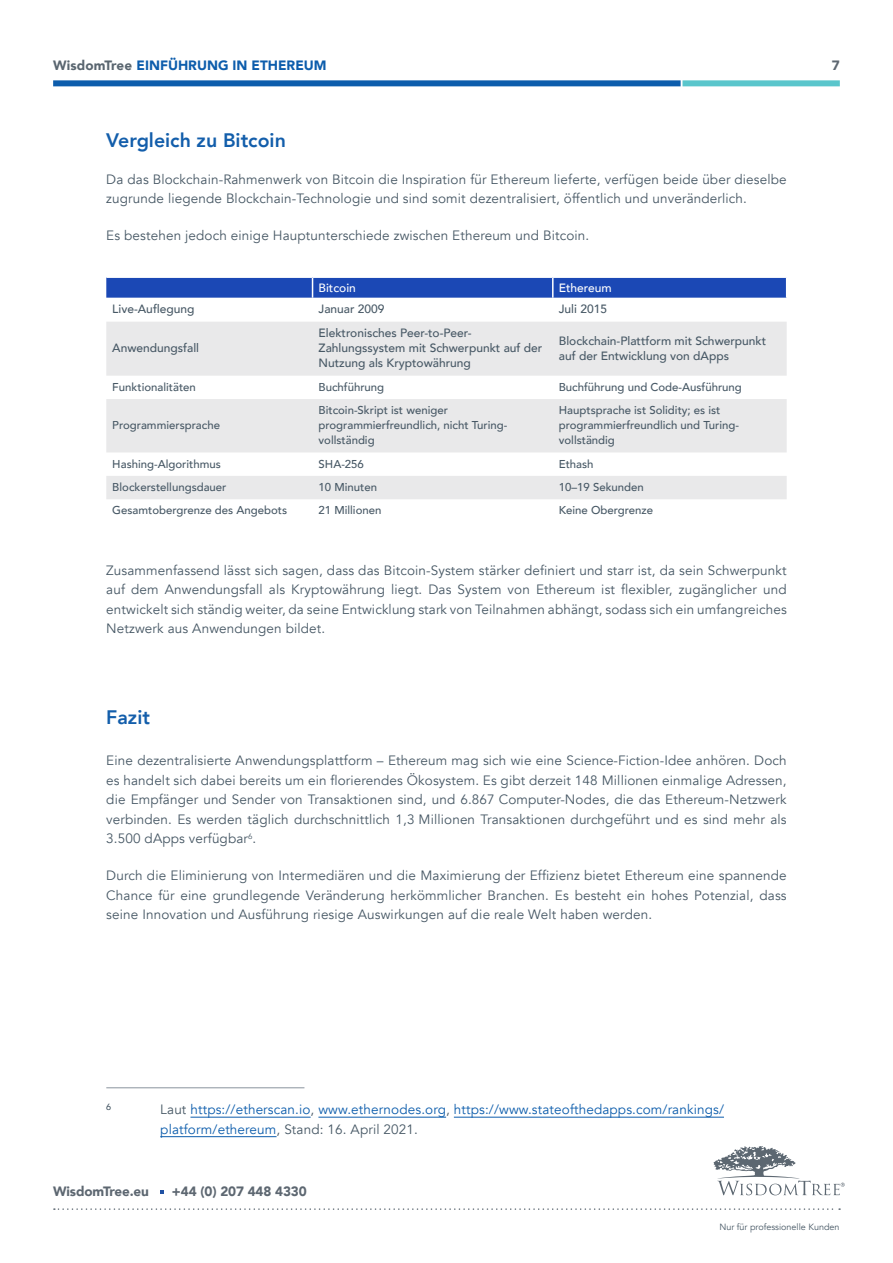
<style>
.page{position:relative;width:893px;height:1263px;background:#fff}
.page>*{position:absolute;margin:0;border:0;box-sizing:border-box;transform-origin:0 0}
.NEW_-_BODY_TEXT{font:800 19.5px "Avenir";color:#135eab}
.Topics{font:800 19.5px "Avenir";color:#135eab}
.NEW_-_BODY_TEXT-2{font:13.5px/19.5px "Avenir";letter-spacing:.01em;color:#475865;text-align:justify}
.NEW_-_SOURCE{font:13.5px/19.5px "Avenir";letter-spacing:.01em;color:#0d5dac}
.t1{font:900 13.5px "Avenir";letter-spacing:-.01em;color:#5d6771}
.t2{font:900 13.5px "Avenir";color:#0d5dac}
.spreadsheet_data{font:500 12px/15px "Avenir";color:#475865}
.NEW_-_TABLE_HEADER_C{font:500 12px "Avenir";color:#fff}
.spreadsheet_data-2{font:500 11.4px/15px "Avenir";color:#475865}
.t3{font:9px "Avenir";color:#475865}
.NEW_-_SOURCE-2{font:500 9px "Avenir";color:#475865}
.s1{color:#5a6670}
.s2{color:#475865}
</style>
<div class="page">
<svg style="left:54px;top:1208px;width:786px;height:2px"></svg>
<svg style="left:713px;top:1146px;width:132px;height:50px"></svg>
<svg style="left:160px;top:1190px;width:3px;height:4px"></svg>
<div style="left:53px;top:80px;width:628px;height:6px;background:#0d5dac"></div>
<div style="left:682px;top:80px;width:158px;height:6px;background:#5ac6cc"></div>
<hr style="left:190px;top:1117px;width:121px;height:1px;background:#0d5dac">
<hr style="left:318px;top:1117px;width:128px;height:1px;background:#0d5dac">
<hr style="left:454px;top:1117px;width:270px;height:1px;background:#0d5dac">
<hr style="left:160px;top:1136px;width:117px;height:1px;background:#0d5dac">
<hr style="left:106px;top:1087px;width:198px;height:1px;background:#979fa9">
<svg style="left:106px;top:322px;width:681px;height:177px;fill:#e9e9ea"></svg>
<svg style="left:106px;top:277px;width:681px;height:21px;background:#2953b9"></svg>
<p class="t2" style="left:53px;top:54px;width:275px"><span class="s1">WisdomTree</span> EINFÜHRUNG IN ETHEREUM</p>
<p class="t1" style="left:832px;top:54px;width:9px">7</p>
<p class="NEW_-_BODY_TEXT" style="left:106px;top:125px;width:181px">Vergleich zu Bitcoin</p>
<p class="NEW_-_BODY_TEXT-2" style="left:106px;top:169px;width:682px">Da das Blockchain-Rahmenwerk von Bitcoin die Inspiration für Ethereum lieferte, verfügen beide über dieselbe zugrunde liegende Blockchain-Technologie und sind somit dezentralisiert, öffentlich und unveränderlich.</p>
<p class="NEW_-_BODY_TEXT-2" style="left:106px;top:225px;width:484px">Es bestehen jedoch einige Hauptunterschiede zwischen Ethereum und Bitcoin.</p>
<p class="NEW_-_TABLE_HEADER_C" style="left:319px;top:277px;width:39px">Bitcoin</p>
<p class="NEW_-_TABLE_HEADER_C" style="left:559px;top:277px;width:54px">Ethereum</p>
<p class="spreadsheet_data" style="left:112px;top:301px;width:84px">Live-Auflegung</p>
<p class="spreadsheet_data" style="left:319px;top:301px;width:68px">Januar 2009</p>
<p class="spreadsheet_data" style="left:559px;top:301px;width:50px">Juli 2015</p>
<p class="spreadsheet_data" style="left:112px;top:340px;width:88px">Anwendungsfall</p>
<p class="spreadsheet_data" style="left:319px;top:325px;width:225px">Elektronisches Peer-to-Peer-<br>Zahlungssystem mit Schwerpunkt auf der<br>Nutzung als Kryptowährung</p>
<p class="spreadsheet_data" style="left:559px;top:333px;width:209px">Blockchain-Plattform mit Schwerpunkt auf der Entwicklung von dApps</p>
<p class="spreadsheet_data-2" style="left:112px;top:379px;width:85px">Funktionalitäten</p>
<p class="spreadsheet_data-2" style="left:319px;top:379px;width:67px">Buchführung</p>
<p class="spreadsheet_data-2" style="left:559px;top:379px;width:185px">Buchführung und Code-Ausführung</p>
<p class="spreadsheet_data-2" style="left:112px;top:417px;width:109px">Programmiersprache</p>
<p class="spreadsheet_data-2" style="left:319px;top:402px;width:190px">Bitcoin-Skript ist weniger programmierfreundlich, nicht Turing&shy;vollständig</p>
<p class="spreadsheet_data-2" style="left:559px;top:402px;width:182px">Hauptsprache ist Solidity; es ist programmierfreundlich und Turing&shy;vollständig</p>
<p class="spreadsheet_data-2" style="left:112px;top:455px;width:110px">Hashing-Algorithmus</p>
<p class="spreadsheet_data-2" style="left:319px;top:455px;width:47px">SHA-256</p>
<p class="spreadsheet_data-2" style="left:559px;top:455px;width:36px">Ethash</p>
<p class="spreadsheet_data-2" style="left:112px;top:479px;width:116px">Blockerstellungsdauer</p>
<p class="spreadsheet_data-2" style="left:319px;top:479px;width:60px">10 Minuten</p>
<p class="spreadsheet_data-2" style="left:559px;top:479px;width:87px">10–19 Sekunden</p>
<p class="spreadsheet_data-2" style="left:112px;top:502px;width:176px">Gesamtobergrenze des Angebots</p>
<p class="spreadsheet_data-2" style="left:319px;top:502px;width:64px">21 Millionen</p>
<p class="spreadsheet_data-2" style="left:559px;top:502px;width:96px">Keine Obergrenze</p>
<p class="NEW_-_BODY_TEXT-2" style="left:106px;top:561px;width:682px">Zusammenfassend lässt sich sagen, dass das Bitcoin-System stärker definiert und starr ist, da sein Schwerpunkt auf dem Anwendungsfall als Kryptowährung liegt. Das System von Ethereum ist flexibler, zugänglicher und entwickelt sich ständig weiter, da seine Entwicklung stark von Teilnahmen abhängt, sodass sich ein umfangreiches Netzwerk aus Anwendungen bildet.</p>
<p class="Topics" style="left:106px;top:702px;width:45px">Fazit</p>
<p class="NEW_-_BODY_TEXT-2" style="left:106px;top:751px;width:682px">Eine dezentralisierte Anwendungsplattform – Ethereum mag sich wie eine Science-Fiction-Idee anhören. Doch es handelt sich dabei bereits um ein florierendes Ökosystem. Es gibt derzeit 148 Millionen einmalige Adressen, die Empfänger und Sender von Transaktionen sind, und 6.867 Computer-Nodes, die das Ethereum-Netzwerk verbinden. Es werden täglich durchschnittlich 1,3 Millionen Transaktionen durchgeführt und es sind mehr als 3.500 dApps verfügbar<sup>6</sup>.</p>
<p class="NEW_-_BODY_TEXT-2" style="left:106px;top:866px;width:682px">Durch die Eliminierung von Intermediären und die Maximierung der Effizienz bietet Ethereum eine spannende Chance für eine grundlegende Veränderung herkömmlicher Branchen. Es besteht ein hohes Potenzial, dass seine Innovation und Ausführung riesige Auswirkungen auf die reale Welt haben werden.</p>
<p class="NEW_-_SOURCE-2" style="left:106px;top:1099px;width:7px">6</p>
<p class="NEW_-_SOURCE" style="left:160px;top:1100px;width:565px"><span class="s2">Laut</span> https://etherscan.io<span class="s2">,</span> www.ethernodes.org<span class="s2">,</span> https://www.stateofthedapps.com/rankings/ platform/ethereum<span class="s2">, Stand: 16. April 2021.</span></p>
<p class="t1" style="left:53px;top:1179px;width:97px">WisdomTree.eu</p>
<p class="t1" style="left:172px;top:1179px;width:136px">+44 (0) 207 448 4330</p>
<p class="t3" style="left:719px;top:1221px;width:122px">Nur für professionelle Kunden</p>
</div>
